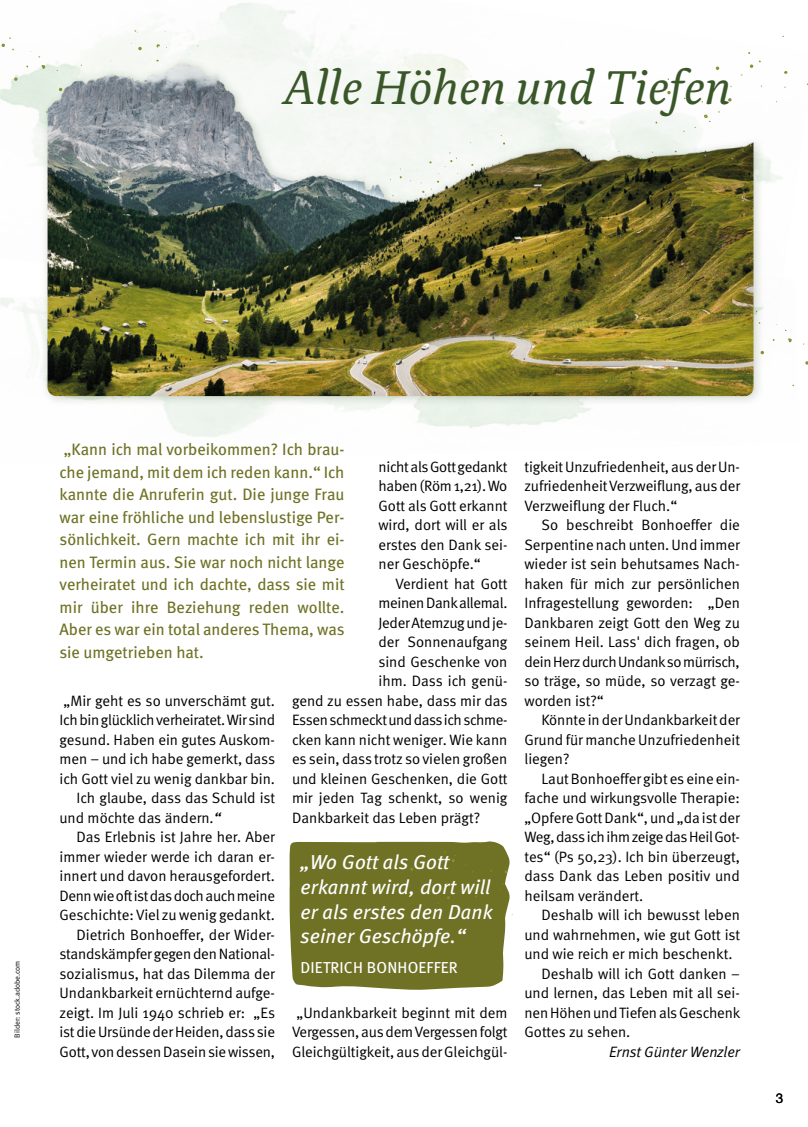
<style>
.page{position:relative;width:808px;height:1127px;background:#fff}
.page>*{position:absolute;margin:0;border:0;box-sizing:border-box;transform-origin:0 0}
.t1{font:italic 49.8px "Alda OTCEV";letter-spacing:-.005em;color:#3a5729}
.t2{font:italic 20.25px/24.6px "Meta";letter-spacing:.01em;color:#fff}
.t3{font:16.5px/22.5px "Meta";color:#6f7225;text-align:justify}
.t4{font:15.9px "Meta";letter-spacing:.01em;color:#fff}
.t5{font:15px/19.5px "Meta Normal";letter-spacing:-.005em;color:#000;text-align:justify}
.t6{font:15px "Meta Normal";letter-spacing:-.025em;color:#000}
.t7{font:15px "Meta Normal";letter-spacing:-.03em;color:#000}
.t8{font:italic 15px "Meta Normal";color:#000}
.t9{font:13.5px "Helvetica Neue";color:#000}
.t10{font:7.5px "Meta Normal";letter-spacing:-.005em;color:#000}
.s1{font-family:"Meta";font-style:italic}
</style>
<div class="page">
<img style="left:0;top:3px;width:808px;height:342px">
<img style="left:0;top:277px;width:799px;height:160px">
<svg style="left:788px;top:338px;width:4px;height:4px"></svg>
<svg style="left:14px;top:77px;width:4px;height:4px"></svg>
<svg style="left:1px;top:37px;width:13px;height:13px"></svg>
<div style="left:40px;top:56px;width:725px;height:351px;background:#3a5729;opacity:.24"></div>
<img style="left:48px;top:26px;width:705px;height:370px">
<svg style="left:290px;top:841px;width:223px;height:149px;background:#777a32"></svg>
<h1 class="t1" style="left:283px;top:49px;width:450px">Alle Höhen und Tiefen</h1>
<p class="t10" style="left:13px;top:1037px;width:79px;rotate:-90deg">Bilder: stock.adobe.com</p>
<p class="t3" style="left:60px;top:438px;width:287px">„Kann ich mal vorbeikommen? Ich brau&shy;che jemand, mit dem ich reden kann.“ Ich kannte die Anruferin gut. Die junge Frau war eine fröhliche und lebenslustige Per&shy;sönlichkeit. Gern machte ich mit ihr ei&shy;nen Termin aus. Sie war noch nicht lange verheiratet und ich dachte, dass sie mit mir über ihre Beziehung reden wollte.<br>Aber es war ein total anderes Thema, was sie umgetrieben hat.</p>
<p class="t5" style="left:378px;top:456px;width:131px">nicht als Gott gedankt haben (Röm 1,21). Wo Gott als Gott erkannt wird, dort will er als erstes den Dank sei&shy;ner Geschöpfe.“</p>
<p class="t5" style="left:395px;top:573px;width:114px">Verdient hat Gott</p>
<p class="t5" style="left:378px;top:593px;width:131px">meinen Dank allemal.</p>
<p class="t5" style="left:378px;top:612px;width:130px">Jeder Atemzug und je-</p>
<p class="t5" style="left:378px;top:632px;width:130px">der Sonnenaufgang</p>
<p class="t5" style="left:378px;top:651px;width:130px">sind Geschenke von</p>
<p class="t5" style="left:378px;top:671px;width:130px">ihm. Dass ich genü-</p>
<p class="t5" style="left:292px;top:690px;width:217px">gend zu essen habe, dass mir das</p>
<p class="t7" style="left:292px;top:711px;width:217px">Essen schmeckt und dass ich schme-</p>
<p class="t5" style="left:292px;top:729px;width:217px">cken kann nicht weniger. Wie kann</p>
<p class="t5" style="left:292px;top:749px;width:217px">es sein, dass trotz so vielen großen</p>
<p class="t5" style="left:292px;top:768px;width:217px">und kleinen Geschenken, die Gott</p>
<p class="t5" style="left:292px;top:788px;width:217px">mir jeden Tag schenkt, so wenig</p>
<p class="t5" style="left:292px;top:807px;width:190px">Dankbarkeit das Leben prägt?</p>
<p class="t5" style="left:64px;top:690px;width:213px">„Mir geht es so unverschämt gut.</p>
<p class="t5" style="left:60px;top:710px;width:217px">Ich bin glücklich verheiratet. Wir sind</p>
<p class="t5" style="left:60px;top:729px;width:217px">gesund. Haben ein gutes Auskom-</p>
<p class="t5" style="left:60px;top:749px;width:217px">men – und ich habe gemerkt, dass</p>
<p class="t5" style="left:60px;top:768px;width:217px">ich Gott viel zu wenig dankbar bin.</p>
<p class="t5" style="left:77px;top:788px;width:200px">Ich glaube, dass das Schuld ist</p>
<p class="t5" style="left:60px;top:807px;width:163px">und möchte das ändern.<span class="s1">“</span></p>
<p class="t5" style="left:77px;top:827px;width:200px">Das Erlebnis ist Jahre her. Aber</p>
<p class="t5" style="left:60px;top:846px;width:217px">immer wieder werde ich daran er-</p>
<p class="t5" style="left:60px;top:866px;width:217px">innert und davon herausgefordert.</p>
<p class="t6" style="left:60px;top:887px;width:217px">Denn wie oft ist das doch auch meine</p>
<p class="t5" style="left:60px;top:905px;width:217px">Geschichte: Viel zu wenig gedankt.</p>
<p class="t5" style="left:77px;top:924px;width:200px">Dietrich Bonhoeffer, der Wider-</p>
<p class="t5" style="left:60px;top:944px;width:217px">standskämpfer gegen den National-</p>
<p class="t5" style="left:60px;top:963px;width:217px">sozialismus, hat das Dilemma der</p>
<p class="t5" style="left:60px;top:983px;width:217px">Undankbarkeit ernüchternd aufge-</p>
<p class="t5" style="left:60px;top:1002px;width:217px">zeigt. Im Juli 1940 schrieb er: „Es</p>
<p class="t5" style="left:60px;top:1022px;width:217px">ist die Ursünde der Heiden, dass sie</p>
<p class="t5" style="left:60px;top:1041px;width:217px">Gott, von dessen Dasein sie wissen,</p>
<h2 class="t2" style="left:300px;top:849px;width:193px">„Wo Gott als Gott erkannt wird, dort will er als erstes den Dank seiner Geschöpfe.“</h2>
<p class="t4" style="left:300px;top:957px;width:159px">DIETRICH BONHOEFFER</p>
<p class="t5" style="left:292px;top:1002px;width:217px;text-align:center">„Undankbarkeit beginnt mit dem<br>Vergessen, aus dem Vergessen folgt<br>Gleichgültigkeit, aus der Gleichgül-</p>
<p class="t5" style="left:524px;top:456px;width:217px">tigkeit Unzufriedenheit, aus der Un&shy;zufriedenheit Verzweiflung, aus der Verzweiflung der Fluch.“</p>
<p class="t5" style="left:524px;top:515px;width:217px;text-indent:17px">So beschreibt Bonhoeffer die Serpentine nach unten. Und immer wieder ist sein behutsames Nach&shy;haken für mich zur persönlichen Infragestellung geworden: „Den Dankbaren zeigt Gott den Weg zu seinem Heil. Lass' dich fragen, ob dein Herz durch Undank so mürrisch, so träge, so müde, so verzagt ge&shy;worden ist?“</p>
<p class="t5" style="left:524px;top:710px;width:217px;text-indent:17px">Könnte in der Undankbarkeit der Grund für manche Unzufriedenheit liegen?</p>
<p class="t5" style="left:524px;top:768px;width:217px;text-indent:17px">Laut Bonhoeffer gibt es eine ein&shy;fache und wirkungsvolle Therapie: „Opfere Gott Dank“, und „da ist der Weg, dass ich ihm zeige das Heil Got&shy;tes“ (Ps 50,23). Ich bin überzeugt, dass Dank das Leben positiv und heilsam verändert.</p>
<p class="t5" style="left:541px;top:905px;width:200px">Deshalb will ich bewusst leben</p>
<p class="t5" style="left:524px;top:924px;width:217px">und wahrnehmen, wie gut Gott ist</p>
<p class="t5" style="left:524px;top:944px;width:210px">und wie reich er mich beschenkt.</p>
<p class="t5" style="left:541px;top:963px;width:200px">Deshalb will ich Gott danken –</p>
<p class="t5" style="left:524px;top:983px;width:217px">und lernen, das Leben mit all sei-</p>
<p class="t5" style="left:524px;top:1002px;width:217px">nen Höhen und Tiefen als Geschenk</p>
<p class="t5" style="left:524px;top:1022px;width:107px">Gottes zu sehen.</p>
<p class="t8" style="left:609px;top:1043px;width:133px">Ernst Günter Wenzler</p>
<p class="t9" style="left:776px;top:1090px;width:9px">3</p>
</div>
